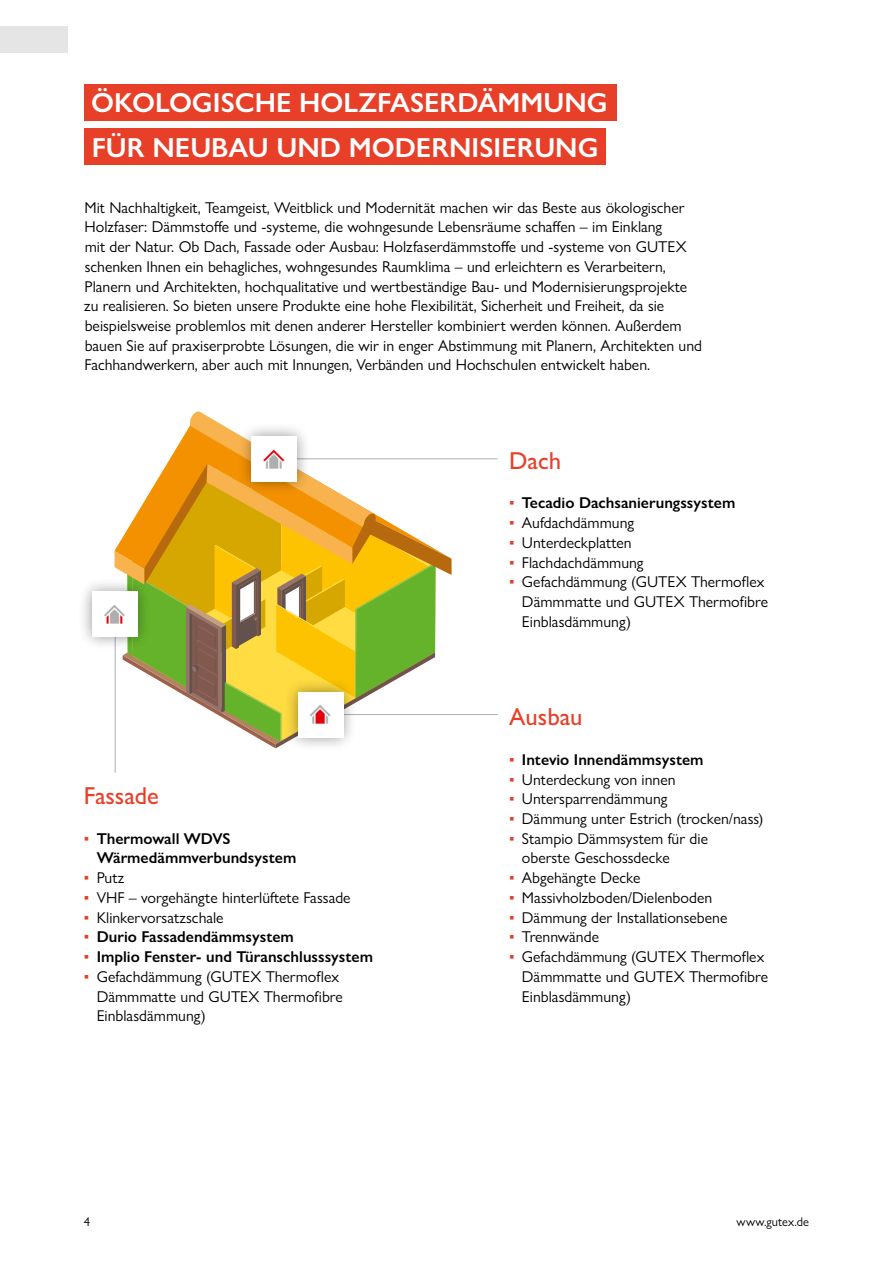
<style>
.page{position:relative;width:893px;height:1263px;background:#fff}
.page>*{position:absolute;margin:0;border:0;box-sizing:border-box;transform-origin:0 0}
.t1{font:600 27.6px/44.8px "Gill Sans Nova";color:#fff}
.t2{font:500 24.6px "Gill Sans Nova";color:#e83f29}
.t3{font:15.75px/19.6px "Gill Sans Nova";color:#000}
.t4{font:600 15.75px/19.6px "Gill Sans Nova";color:#000}
.t5{font:15.75px "Gutex Icon";color:#adaeae}
.t6{font:12.6px "Gill Sans Nova";color:#000}
.s1{font-weight:400;color:#e83f29}
.s2{color:#e83f29}
</style>
<div class="page">
<div style="left:0;top:27px;width:68px;height:26px;background:#e5e5e5"></div>
<hr style="left:338px;top:714px;width:159px;height:1px;background:#adaeae">
<hr style="left:285px;top:458px;width:212px;height:1px;background:#adaeae">
<hr style="left:115px;top:618px;width:1px;height:155px;background:#adaeae">
<div style="left:79px;top:578px;width:72px;height:73px;background:#000;opacity:.42"></div>
<div style="left:92px;top:592px;width:46px;height:45px;background:#fff"></div>
<div style="left:84px;top:84px;width:532px;height:36px;background:#e83f29"></div>
<div style="left:84px;top:129px;width:522px;height:36px;background:#e83f29"></div>
<svg style="left:104px;top:411px;width:348px;height:337px"></svg>
<h1 class="t1" style="left:91px;top:80px;width:518px">ÖKOLOGISCHE HOLZFASERDÄMMUNG<br>FÜR NEUBAU UND MODERNISIERUNG</h1>
<p class="t3" style="left:84px;top:197px;width:619px">Mit Nachhaltigkeit, Teamgeist, Weitblick und Modernität machen wir das Beste aus ökologischer Holzfaser: Dämmstoffe und -systeme, die wohngesunde Lebensräume schaffen – im Einklang<br>mit der Natur. Ob Dach, Fassade oder Ausbau: Holzfaserdämmstoffe und -systeme von GUTEX schenken Ihnen ein behagliches, wohngesundes Raumklima – und erleichtern es Verarbeitern, Planern und Architekten, hochqualitative und wertbeständige Bau- und Modernisierungsprojekte zu realisieren. So bieten unsere Produkte eine hohe Flexibilität, Sicherheit und Freiheit, da sie beispielsweise problemlos mit denen anderer Hersteller kombiniert werden können. Außerdem bauen Sie auf praxiserprobte Lösungen, die wir in enger Abstimmung mit Planern, Architekten und Fachhandwerkern, aber auch mit Innungen, Verbänden und Hochschulen entwickelt haben.</p>
<p class="t5" style="left:310px;top:706px;width:22px">◆▲◆</p>
<h2 class="t2" style="left:84px;top:781px;width:77px">Fassade</h2>
<p class="t4" style="left:97px;top:828px;width:201px;text-indent:-13px"><span class="s1">▪</span> Thermowall WDVS<br>Wärmedämmverbundsystem</p>
<p class="t3" style="left:84px;top:868px;width:42px"><span class="s2">▪</span> Putz</p>
<p class="t3" style="left:84px;top:887px;width:268px"><span class="s2">▪</span> VHF – vorgehängte hinterlüftete Fassade</p>
<p class="t3" style="left:84px;top:907px;width:141px"><span class="s2">▪</span> Klinkervorsatzschale</p>
<p class="t4" style="left:84px;top:927px;width:211px"><span class="s1">▪</span> Durio Fassadendämmsystem</p>
<p class="t4" style="left:84px;top:947px;width:291px"><span class="s1">▪</span> Implio Fenster- und Türanschlusssystem</p>
<p class="t3" style="left:97px;top:966px;width:248px;text-indent:-13px"><span class="s2">▪</span> Gefachdämmung (GUTEX Thermoflex<br>Dämmmatte und GUTEX Thermofibre<br>Einblasdämmung)</p>
<h2 class="t2" style="left:509px;top:446px;width:53px">Dach</h2>
<p class="t4" style="left:509px;top:493px;width:228px"><span class="s1">▪</span> Tecadio Dachsanierungssystem</p>
<p class="t3" style="left:509px;top:513px;width:126px"><span class="s2">▪</span> Aufdachdämmung</p>
<p class="t3" style="left:509px;top:533px;width:124px"><span class="s2">▪</span> Unterdeckplatten</p>
<p class="t3" style="left:509px;top:552px;width:136px"><span class="s2">▪</span> Flachdachdämmung</p>
<p class="t3" style="left:522px;top:572px;width:248px;text-indent:-13px"><span class="s2">▪</span> Gefachdämmung (GUTEX Thermoflex<br>Dämmmatte und GUTEX Thermofibre<br>Einblasdämmung)</p>
<h2 class="t2" style="left:509px;top:702px;width:75px">Ausbau</h2>
<p class="t4" style="left:509px;top:749px;width:196px"><span class="s1">▪</span> Intevio Innendämmsystem</p>
<p class="t3" style="left:509px;top:769px;width:168px"><span class="s2">▪</span> Unterdeckung von innen</p>
<p class="t3" style="left:509px;top:789px;width:160px"><span class="s2">▪</span> Untersparrendämmung</p>
<p class="t3" style="left:509px;top:809px;width:256px"><span class="s2">▪</span> Dämmung unter Estrich (trocken/nass)</p>
<p class="t3" style="left:522px;top:828px;width:188px;text-indent:-13px"><span class="s2">▪</span> Stampio Dämmsystem für die oberste Geschossdecke</p>
<p class="t3" style="left:509px;top:868px;width:133px"><span class="s2">▪</span> Abgehängte Decke</p>
<p class="t3" style="left:509px;top:887px;width:205px"><span class="s2">▪</span> Massivholzboden/Dielenboden</p>
<p class="t3" style="left:509px;top:907px;width:220px"><span class="s2">▪</span> Dämmung der Installationsebene</p>
<p class="t3" style="left:509px;top:927px;width:91px"><span class="s2">▪</span> Trennwände</p>
<p class="t3" style="left:522px;top:947px;width:248px;text-indent:-13px"><span class="s2">▪</span> Gefachdämmung (GUTEX Thermoflex<br>Dämmmatte und GUTEX Thermofibre<br>Einblasdämmung)</p>
<p class="t6" style="left:84px;top:1213px;width:8px">4</p>
<p class="t6" style="left:737px;top:1213px;width:74px">www.gutex.de</p>
</div>
